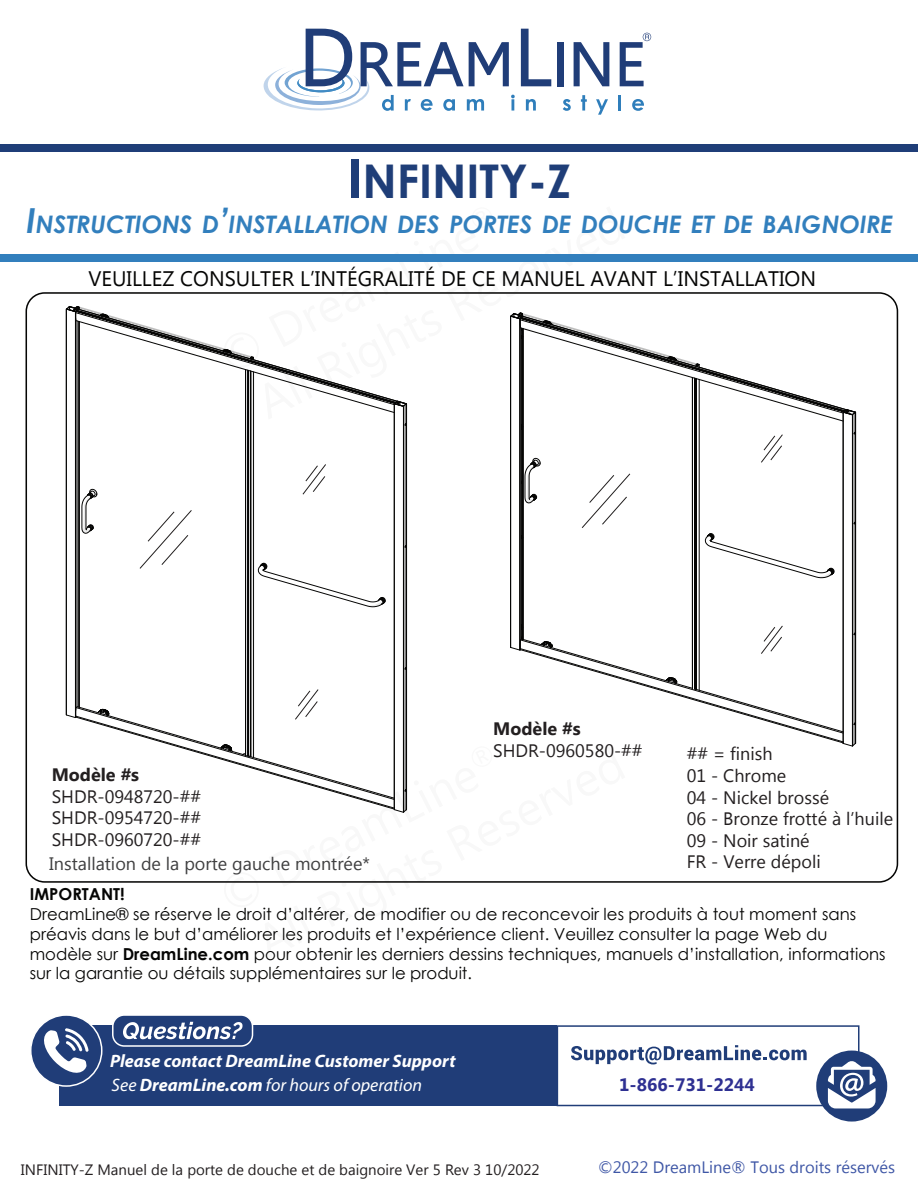
<style>
.page{position:relative;width:918px;height:1188px;background:#fff}
.page>*{position:absolute;margin:0;border:0;box-sizing:border-box;transform-origin:0 0}
.t1{font:48px "Microsoft New Tai Lue";color:#231f20}
.t2{font:700 46.5px "Century Gothic";color:#1f3e78}
.t3{font:italic 700 24.15px "Century Gothic";color:#327fbd}
.t4{font:21px "Microsoft New Tai Lue";color:#050504}
.t5{font:18px/21.6px "Microsoft New Tai Lue";color:#231f20;text-align:justify}
.t6{font:italic 700 18px "Myriad Pro";color:#fff}
.t7{font:italic 18px "Myriad Pro";color:#fff}
.t8{font:18px "Microsoft New Tai Lue";color:#3f3f40}
.t9{font:700 18px "Microsoft New Tai Lue";color:#231f20}
.t10{font:700 18px "Microsoft New Tai Lue";color:#2e3092}
.t11{font:16.5px/19.8px "Century Gothic";color:#050504}
.t12{font:16.5px "Microsoft New Tai Lue";color:#3f57a6}
.t13{font:700 16.5px "Century Gothic";color:#050504}
.t14{font:15px "Microsoft New Tai Lue";color:#231f20}
.s1{font-size:54px}
.s2{font-size:34.5px}
.s3{font-weight:700}
</style>
<div class="page">
<svg style="left:526px;top:99px;width:10px;height:12px"></svg>
<svg style="left:563px;top:99px;width:8px;height:12px"></svg>
<svg style="left:581px;top:95px;width:6px;height:16px"></svg>
<svg style="left:596px;top:99px;width:12px;height:16px"></svg>
<hr style="left:618px;top:95px;width:3px;height:16px;background:#2f7ebb">
<svg style="left:632px;top:99px;width:12px;height:12px"></svg>
<svg style="left:263px;top:29px;width:252px;height:82px"></svg>
<svg style="left:521px;top:29px;width:30px;height:57px"></svg>
<div style="left:557px;top:42px;width:6px;height:44px;background:#203d78"></div>
<svg style="left:574px;top:42px;width:35px;height:44px"></svg>
<svg style="left:620px;top:33px;width:31px;height:53px"></svg>
<div style="left:0;top:144px;width:918px;height:8px;background:#1f3e78"></div>
<div style="left:0;top:254px;width:918px;height:8px;background:#327fbd"></div>
<div style="left:59px;top:1025px;width:498px;height:81px;background:#203d78"></div>
<div style="left:816px;top:1051px;width:71px;height:71px;background:#203d78;border-radius:50%"></div>
<div style="left:113px;top:1015px;width:140px;height:31px;background:#203d78;border-radius:11px"></div>
<div style="left:112px;top:1014px;width:141px;height:33px;border:2px solid #fff;border-radius:11px"></div>
<div style="left:31px;top:1015px;width:71px;height:71px;background:#203d78;border-radius:50%"></div>
<div style="left:30px;top:1014px;width:72px;height:73px;border:2px solid #fff;border-radius:50%"></div>
<svg style="left:41px;top:1028px;width:48px;height:48px"></svg>
<svg style="left:557px;top:1025px;width:319px;height:83px"></svg>
<svg style="left:123px;top:1022px;width:120px;height:17px"></svg>
<svg style="left:66px;top:306px;width:341px;height:507px"></svg>
<svg style="left:510px;top:312px;width:347px;height:435px"></svg>
<h2 class="t2" style="left:347px;top:145px;width:225px"><span class="s1">I</span>NFINITY-Z</h2>
<h3 class="t3" style="left:26px;top:206px;width:868px"><span class="s2">I</span>NSTRUCTIONS D<span class="s2">’</span>INSTALLATION DES PORTES DE DOUCHE ET DE BAIGNOIRE</h3>
<h1 class="t1" style="left:210px;top:335px;width:310px;rotate:-27deg">© DreamLine<sup>®</sup></h1>
<p class="t4" style="left:88px;top:266px;width:729px">VEUILLEZ CONSULTER L’INTÉGRALITÉ DE CE MANUEL AVANT L’INSTALLATION</p>
<p class="t9" style="left:52px;top:764px;width:89px">Modèle #s</p>
<p class="t5" style="left:52px;top:787px;width:151px">SHDR-0948720-## SHDR-0954720-## SHDR-0960720-##</p>
<p class="t8" style="left:49px;top:853px;width:322px">Installation de la porte gauche montrée*</p>
<p class="t9" style="left:493px;top:719px;width:89px">Modèle #s</p>
<p class="t5" style="left:493px;top:741px;width:151px">SHDR-0960580-##</p>
<p class="t5" style="left:687px;top:745px;width:208px;text-align:left">## = finish<br>01 - Chrome<br>04 - Nickel brossé<br>06 - Bronze frotté à l’huile<br>09 - Noir satiné<br>FR - Verre dépoli</p>
<p class="t13" style="left:30px;top:882px;width:97px">IMPORTANT!</p>
<p class="t11" style="left:30px;top:904px;width:857px">DreamLine® se réserve le droit d’altérer, de modifier ou de reconcevoir les produits à tout moment sans préavis dans le but d’améliorer les produits et l’expérience client. Veuillez consulter la page Web du modèle sur <span class="s3">DreamLine.com</span> pour obtenir les derniers dessins techniques, manuels d’installation, informations sur la garantie ou détails supplémentaires sur le produit.</p>
<p class="t6" style="left:110px;top:1049px;width:347px">Please contact DreamLine Customer Support</p>
<p class="t7" style="left:112px;top:1074px;width:312px">See <span class="s3">DreamLine.com</span> for hours of operation</p>
<p class="t10" style="left:619px;top:1074px;width:137px">1-866-731-2244</p>
<p class="t14" style="left:21px;top:1161px;width:520px">INFINITY-Z Manuel de la porte de douche et de baignoire Ver 5 Rev 3 10/2022</p>
<p class="t12" style="left:598px;top:1158px;width:298px">©2022 DreamLine® Tous droits réservés</p>
</div>
